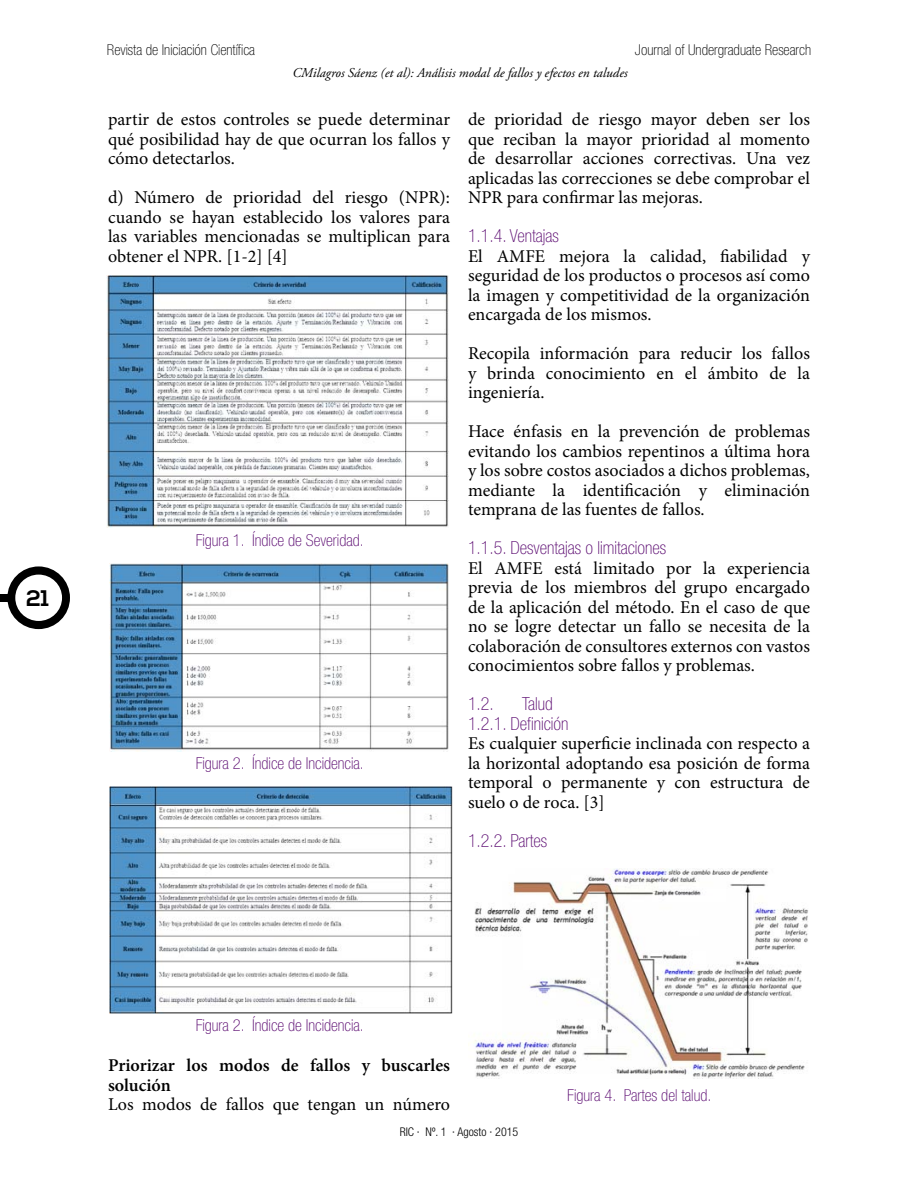
<style>
.page{position:relative;width:918px;height:1188px;background:#fff}
.page>*{position:absolute;margin:0;border:0;box-sizing:border-box;transform-origin:0 0}
.t1{font:700 22.5px "Nexa";color:#000}
.t2{font:18px/19.5px "Minion Pro";color:#000;text-align:justify}
.t3{font:100 condensed 18px "Helvetica Neue LT Pro";color:#5a0970}
.t4{font:600 18px/19.5px "Minion Pro";color:#000}
.t5{font:100 condensed 16.5px "Helvetica Neue LT Pro";color:#5a0970}
.t6{font:100 condensed 15px "Helvetica Neue LT Pro";color:#000}
.t7{font:italic 13.5px "Adobe Garamond Pro";color:#000}
.t8{font:300 condensed 12px "Helvetica Neue LT Pro";color:#000}
</style>
<div class="page">
<div style="left:7px;top:566px;width:63px;height:63px;background:#000;border-radius:50%"></div>
<div style="left:0;top:594px;width:17px;height:8px;background:#000"></div>
<div style="left:15px;top:575px;width:47px;height:46px;background:#fff;border-radius:50%"></div>
<img style="left:107px;top:276px;width:342px;height:252px">
<img style="left:109px;top:563px;width:340px;height:189px">
<img style="left:109px;top:787px;width:344px;height:226px">
<img style="left:468px;top:869px;width:340px;height:209px">
<p class="t1" style="left:26px;top:585px;width:25px">21</p>
<p class="t6" style="left:107px;top:42px;width:150px">Revista de Iniciación Científica</p>
<p class="t6" style="left:635px;top:42px;width:178px">Journal of Undergraduate Research</p>
<p class="t7" style="left:292px;top:65px;width:337px">CMilagros Sáenz (et al): Análisis modal de fallos y efectos en taludes</p>
<p class="t2" style="left:108px;top:110px;width:344px">partir de estos controles se puede determinar qué posibilidad hay de que ocurran los fallos y cómo detectarlos.</p>
<p class="t2" style="left:108px;top:188px;width:343px">d) Número de prioridad del riesgo (NPR): cuando se hayan establecido los valores para las variables mencionadas se multiplican para obtener el NPR. [1-2] [4]</p>
<p class="t5" style="left:196px;top:531px;width:170px">Figura 1. Índice de Severidad.</p>
<p class="t5" style="left:196px;top:754px;width:170px">Figura 2. Índice de Incidencia.</p>
<p class="t2" style="left:468px;top:110px;width:344px">de prioridad de riesgo mayor deben ser los que reciban la mayor prioridad al momento de desarrollar acciones correctivas. Una vez aplicadas las correcciones se debe comprobar el NPR para confirmar las mejoras.</p>
<p class="t3" style="left:468px;top:226px;width:92px">1.1.4. Ventajas</p>
<p class="t2" style="left:468px;top:246px;width:343px">El AMFE mejora la calidad, fiabilidad y seguridad de los productos o procesos así como la imagen y competitividad de la organización encargada de los mismos.</p>
<p class="t2" style="left:468px;top:344px;width:343px">Recopila información para reducir los fallos y brinda conocimiento en el ámbito de la ingeniería.</p>
<p class="t2" style="left:468px;top:422px;width:344px">Hace énfasis en la prevención de problemas evitando los cambios repentinos a última hora y los sobre costos asociados a dichos problemas, mediante la identificación y eliminación temprana de las fuentes de fallos.</p>
<p class="t3" style="left:468px;top:538px;width:200px">1.1.5. Desventajas o limitaciones</p>
<p class="t2" style="left:468px;top:558px;width:344px">El AMFE está limitado por la experiencia previa de los miembros del grupo encargado de la aplicación del método. En el caso de que no se logre detectar un fallo se necesita de la colaboración de consultores externos con vastos conocimientos sobre fallos y problemas.</p>
<p class="t3" style="left:468px;top:694px;width:27px">1.2.</p>
<p class="t3" style="left:522px;top:694px;width:32px">Talud</p>
<p class="t3" style="left:468px;top:714px;width:102px">1.2.1. Definición</p>
<p class="t2" style="left:468px;top:734px;width:344px">Es cualquier superficie inclinada con respecto a la horizontal adoptando esa posición de forma temporal o permanente y con estructura de suelo o de roca. [3]</p>
<p class="t3" style="left:468px;top:831px;width:81px">1.2.2. Partes</p>
<p class="t5" style="left:196px;top:1016px;width:170px">Figura 2. Índice de Incidencia.</p>
<p class="t4" style="left:108px;top:1056px;width:344px">Priorizar los modos de fallos y buscarles solución</p>
<p class="t2" style="left:108px;top:1095px;width:344px">Los modos de fallos que tengan un número</p>
<p class="t8" style="left:400px;top:1125px;width:120px">RIC · Nº. 1 · Agosto · 2015</p>
<p class="t5" style="left:567px;top:1086px;width:146px">Figura 4. Partes del talud.</p>
</div>
